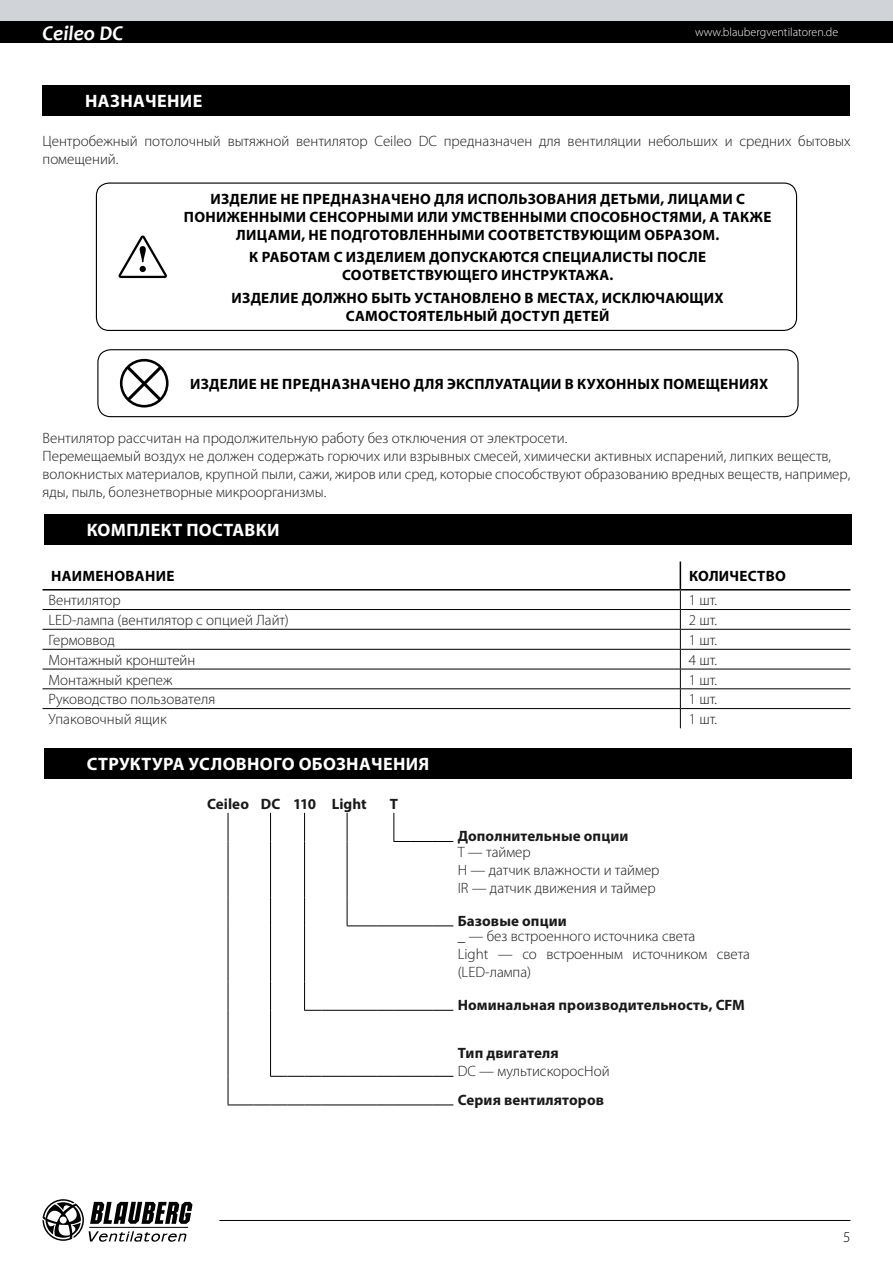
<style>
.page{position:relative;width:893px;height:1263px;background:#fff}
.page>*{position:absolute;margin:0;border:0;box-sizing:border-box;transform-origin:0 0}
.t1{font:italic 700 21px "Candara";color:#fff}
.t2{font:700 18px "Myriad Pro";letter-spacing:.02em;color:#fff}
.t3{font:300 15px/18px "Myriad Pro";color:#1a1a19}
.t4{font:700 15px/18px "Myriad Pro";letter-spacing:.02em;color:#000;text-align:center}
.t5{font:700 15px "Myriad Pro";letter-spacing:.01em;color:#1a1a19}
.t6{font:300 15px "Myriad Pro";color:#000}
.t7{font:300 12px "Myriad Pro";color:#fff}
</style>
<div class="page">
<div style="left:0;top:0;width:893px;height:21px;background:#d0d3d7"></div>
<div style="left:0;top:21px;width:893px;height:22px;background:#000"></div>
<svg style="left:43px;top:1199px;width:149px;height:43px"></svg>
<hr style="left:219px;top:1220px;width:631px;height:1px;background:#000">
<div style="left:97px;top:349px;width:702px;height:68px;border:1px solid #000;border-radius:13px"></div>
<svg style="left:120px;top:359px;width:49px;height:48px"></svg>
<hr style="left:43px;top:609px;width:637px;height:1px;background:#000">
<hr style="left:680px;top:609px;width:170px;height:1px;background:#000">
<hr style="left:43px;top:629px;width:637px;height:1px;background:#000">
<hr style="left:680px;top:629px;width:170px;height:1px;background:#000">
<hr style="left:43px;top:649px;width:637px;height:1px;background:#000">
<hr style="left:680px;top:649px;width:170px;height:1px;background:#000">
<hr style="left:43px;top:669px;width:637px;height:1px;background:#000">
<hr style="left:680px;top:669px;width:170px;height:1px;background:#000">
<hr style="left:43px;top:688px;width:637px;height:1px;background:#000">
<hr style="left:680px;top:688px;width:170px;height:1px;background:#000">
<hr style="left:43px;top:708px;width:637px;height:1px;background:#000">
<hr style="left:680px;top:708px;width:170px;height:1px;background:#000">
<svg style="left:680px;top:561px;width:1px;height:167px"></svg>
<hr style="left:43px;top:589px;width:637px;height:1px;background:#000">
<hr style="left:680px;top:589px;width:170px;height:1px;background:#000">
<svg style="left:393px;top:813px;width:60px;height:29px"></svg>
<svg style="left:347px;top:813px;width:1px;height:28px"></svg>
<hr style="left:347px;top:841px;width:1px;height:56px;background:#000">
<svg style="left:347px;top:897px;width:1px;height:28px"></svg>
<hr style="left:347px;top:925px;width:30px;height:1px;background:#000">
<svg style="left:377px;top:925px;width:76px;height:1px"></svg>
<svg style="left:304px;top:813px;width:1px;height:28px"></svg>
<hr style="left:304px;top:841px;width:1px;height:56px;background:#000">
<svg style="left:304px;top:897px;width:1px;height:29px"></svg>
<hr style="left:304px;top:926px;width:1px;height:56px;background:#000">
<svg style="left:304px;top:982px;width:43px;height:29px"></svg>
<hr style="left:347px;top:1010px;width:30px;height:1px;background:#000">
<svg style="left:377px;top:1010px;width:76px;height:1px"></svg>
<svg style="left:270px;top:813px;width:1px;height:28px"></svg>
<hr style="left:270px;top:841px;width:1px;height:56px;background:#000">
<svg style="left:270px;top:897px;width:1px;height:29px"></svg>
<hr style="left:270px;top:926px;width:1px;height:56px;background:#000">
<svg style="left:270px;top:982px;width:1px;height:48px"></svg>
<hr style="left:270px;top:1030px;width:1px;height:46px;background:#000">
<hr style="left:347px;top:1076px;width:30px;height:1px;background:#000">
<svg style="left:377px;top:1076px;width:76px;height:1px"></svg>
<svg style="left:228px;top:813px;width:1px;height:28px"></svg>
<hr style="left:228px;top:841px;width:1px;height:56px;background:#000">
<svg style="left:228px;top:897px;width:1px;height:29px"></svg>
<hr style="left:228px;top:926px;width:1px;height:56px;background:#000">
<svg style="left:228px;top:982px;width:1px;height:48px"></svg>
<hr style="left:228px;top:1030px;width:1px;height:46px;background:#000">
<svg style="left:228px;top:1076px;width:119px;height:29px"></svg>
<hr style="left:347px;top:1104px;width:30px;height:1px;background:#000">
<svg style="left:377px;top:1104px;width:76px;height:1px"></svg>
<div style="left:96px;top:182px;width:701px;height:149px;border:1px solid #000;border-radius:13px"></div>
<svg style="left:118px;top:235px;width:49px;height:43px"></svg>
<div style="left:43px;top:85px;width:807px;height:31px;background:#000"></div>
<div style="left:44px;top:514px;width:808px;height:30px;background:#000"></div>
<div style="left:44px;top:748px;width:808px;height:30px;background:#000"></div>
<h1 class="t1" style="left:43px;top:20px;width:82px">Ceileo DC</h1>
<p class="t7" style="left:695px;top:26px;width:145px">www.blaubergventilatoren.de</p>
<p class="t2" style="left:85px;top:89px;width:119px">НАЗНАЧЕНИЕ</p>
<p class="t3" style="left:43px;top:133px;width:809px">Центробежный потолочный вытяжной вентилятор Ceileo DC предназначен для вентиляции небольших и средних бытовых помещений.</p>
<p class="t4" style="left:184px;top:190px;width:589px">ИЗДЕЛИЕ НЕ ПРЕДНАЗНАЧЕНО ДЛЯ ИСПОЛЬЗОВАНИЯ ДЕТЬМИ, ЛИЦАМИ С<br>ПОНИЖЕННЫМИ СЕНСОРНЫМИ ИЛИ УМСТВЕННЫМИ СПОСОБНОСТЯМИ, А ТАКЖЕ<br>ЛИЦАМИ, НЕ ПОДГОТОВЛЕННЫМИ СООТВЕТСТВУЮЩИМ ОБРАЗОМ.</p>
<p class="t4" style="left:249px;top:248px;width:458px">К РАБОТАМ С ИЗДЕЛИЕМ ДОПУСКАЮТСЯ СПЕЦИАЛИСТЫ ПОСЛЕ<br>СООТВЕТСТВУЮЩЕГО ИНСТРУКТАЖА.</p>
<p class="t4" style="left:232px;top:288px;width:494px">ИЗДЕЛИЕ ДОЛЖНО БЫТЬ УСТАНОВЛЕНО В МЕСТАХ, ИСКЛЮЧАЮЩИХ<br>САМОСТОЯТЕЛЬНЫЙ ДОСТУП ДЕТЕЙ</p>
<p class="t4" style="left:190px;top:374px;width:580px">ИЗДЕЛИЕ НЕ ПРЕДНАЗНАЧЕНО ДЛЯ ЭКСПЛУАТАЦИИ В КУХОННЫХ ПОМЕЩЕНИЯХ</p>
<p class="t3" style="left:43px;top:430px;width:809px">Вентилятор рассчитан на продолжительную работу без отключения от электросети.<br>Перемещаемый воздух не должен содержать горючих или взрывных смесей, химически активных испарений, липких веществ, волокнистых материалов, крупной пыли, сажи, жиров или сред, которые способствуют образованию вредных веществ, например, яды, пыль, болезнетворные микроорганизмы.</p>
<p class="t2" style="left:87px;top:518px;width:194px">КОМПЛЕКТ ПОСТАВКИ</p>
<p class="t4" style="left:51px;top:567px;width:125px">НАИМЕНОВАНИЕ</p>
<p class="t4" style="left:689px;top:567px;width:98px">КОЛИЧЕСТВО</p>
<p class="t3" style="left:49px;top:591px;width:74px">Вентилятор</p>
<p class="t3" style="left:689px;top:591px;width:30px">1 шт.</p>
<p class="t3" style="left:49px;top:611px;width:242px">LED-лампа (вентилятор с опцией Лайт)</p>
<p class="t3" style="left:689px;top:611px;width:30px">2 шт.</p>
<p class="t3" style="left:49px;top:631px;width:68px">Гермоввод</p>
<p class="t3" style="left:689px;top:631px;width:30px">1 шт.</p>
<p class="t3" style="left:49px;top:651px;width:148px">Монтажный кронштейн</p>
<p class="t3" style="left:689px;top:651px;width:30px">4 шт.</p>
<p class="t3" style="left:49px;top:671px;width:125px">Монтажный крепеж</p>
<p class="t3" style="left:689px;top:671px;width:30px">1 шт.</p>
<p class="t3" style="left:49px;top:690px;width:168px">Руководство пользователя</p>
<p class="t3" style="left:689px;top:690px;width:30px">1 шт.</p>
<p class="t3" style="left:49px;top:710px;width:120px">Упаковочный ящик</p>
<p class="t3" style="left:689px;top:710px;width:30px">1 шт.</p>
<p class="t2" style="left:87px;top:752px;width:344px">СТРУКТУРА УСЛОВНОГО ОБОЗНАЧЕНИЯ</p>
<p class="t5" style="left:207px;top:794px;width:161px">Ceileo DC 110 Light</p>
<p class="t5" style="left:390px;top:794px;width:10px">Т</p>
<p class="t5" style="left:458px;top:826px;width:172px">Дополнительные опции</p>
<p class="t3" style="left:458px;top:843px;width:203px">Т — таймер<br>Н — датчик влажности и таймер<br>IR — датчик движения и таймер</p>
<p class="t5" style="left:458px;top:911px;width:111px">Базовые опции</p>
<p class="t3" style="left:458px;top:928px;width:294px">_ — без встроенного источника света<br>Light — со встроенным источником света (LED-лампа)</p>
<p class="t5" style="left:458px;top:995px;width:289px">Номинальная производительность, СFM</p>
<p class="t5" style="left:458px;top:1043px;width:103px">Тип двигателя</p>
<p class="t3" style="left:458px;top:1062px;width:153px">DC — мультискоросНой</p>
<p class="t5" style="left:458px;top:1090px;width:148px">Серия вентиляторов</p>
<p class="t6" style="left:843px;top:1228px;width:9px">5</p>
</div>
